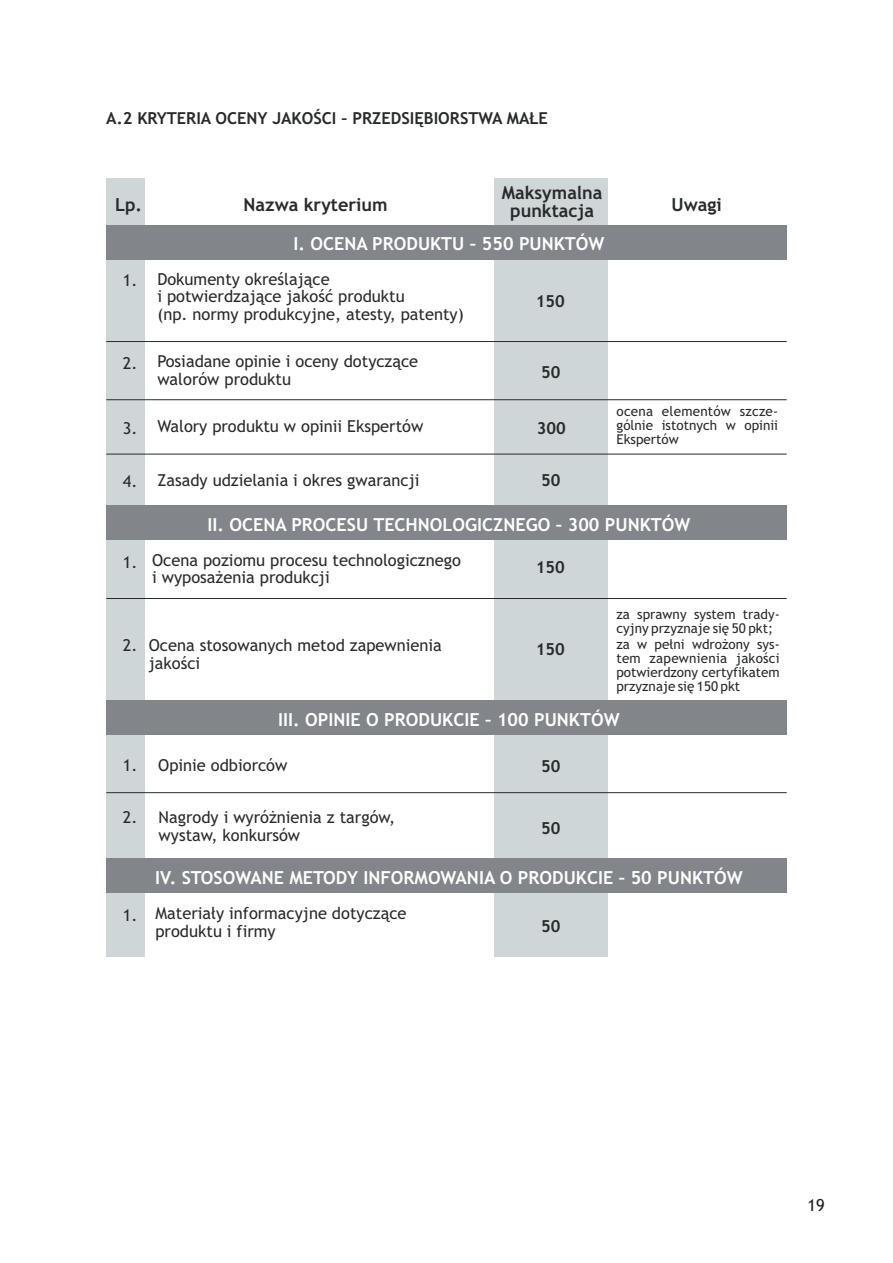
<style>
.page{position:relative;width:893px;height:1263px;background:#fff}
.page>*{position:absolute;margin:0;border:0;box-sizing:border-box;transform-origin:0 0}
.t1{font:700 18px "Trebuchet MS";color:#fdfdfd}
.t2{font:700 18px/18px "Trebuchet MS";color:#282b2c;text-align:center}
.t3{font:16.5px/17.4px "Trebuchet MS";color:#282b2c}
.t4{font:700 16.5px "Trebuchet MS";color:#282b2c}
.t5{font:16.5px "Trebuchet MS";color:#231f20}
.t6{font:13.5px/14.1px "Trebuchet MS";color:#282b2c;text-align:justify}
</style>
<div class="page">
<div style="left:106px;top:179px;width:39px;height:778px;background:#cfd6d8"></div>
<div style="left:494px;top:179px;width:114px;height:778px;background:#cfd6d8"></div>
<div style="left:106px;top:225px;width:681px;height:34px;background:#82868a"></div>
<div style="left:106px;top:505px;width:681px;height:34px;background:#82868a"></div>
<hr style="left:106px;top:341px;width:681px;height:1px;background:#282b2c">
<hr style="left:106px;top:399px;width:681px;height:1px;background:#282b2c">
<hr style="left:106px;top:454px;width:681px;height:1px;background:#282b2c">
<hr style="left:106px;top:598px;width:681px;height:1px;background:#282b2c">
<div style="left:106px;top:701px;width:681px;height:34px;background:#82868a"></div>
<hr style="left:106px;top:792px;width:681px;height:1px;background:#282b2c">
<div style="left:106px;top:858px;width:681px;height:34px;background:#82868a"></div>
<p class="t4" style="left:106px;top:107px;width:443px">A.2 KRYTERIA OCENY JAKOŚCI – PRZEDSIĘBIORSTWA MAŁE</p>
<p class="t2" style="left:115px;top:196px;width:29px">Lp.</p>
<p class="t2" style="left:244px;top:196px;width:146px">Nazwa kryterium</p>
<p class="t2" style="left:502px;top:183px;width:102px">Maksymalna punktacja</p>
<p class="t3" style="left:123px;top:271px;width:16px">1.</p>
<p class="t1" style="left:293px;top:232px;width:313px">I. OCENA PRODUKTU – 550 PUNKTÓW</p>
<p class="t3" style="left:157px;top:270px;width:308px">Dokumenty określające<br>i potwierdzające jakość produktu<br>(np. normy produkcyjne, atesty, patenty)</p>
<p class="t4" style="left:536px;top:291px;width:31px">150</p>
<p class="t2" style="left:671px;top:196px;width:52px">Uwagi</p>
<p class="t3" style="left:123px;top:355px;width:16px">2.</p>
<p class="t3" style="left:123px;top:419px;width:16px">3.</p>
<p class="t3" style="left:123px;top:472px;width:16px">4.</p>
<p class="t3" style="left:157px;top:353px;width:262px">Posiadane opinie i oceny dotyczące walorów produktu</p>
<p class="t3" style="left:157px;top:418px;width:268px">Walory produktu w opinii Ekspertów</p>
<p class="t3" style="left:157px;top:471px;width:264px">Zasady udzielania i okres gwarancji</p>
<p class="t4" style="left:541px;top:362px;width:21px">50</p>
<p class="t4" style="left:537px;top:417px;width:31px">300</p>
<p class="t4" style="left:541px;top:469px;width:21px">50</p>
<p class="t6" style="left:617px;top:404px;width:163px">ocena elementów szcze&shy;gólnie istotnych w opinii Ekspertów</p>
<p class="t1" style="left:208px;top:513px;width:484px">II. OCENA PROCESU TECHNOLOGICZNEGO – 300 PUNKTÓW</p>
<p class="t3" style="left:152px;top:552px;width:310px;text-indent:-29px">1. Ocena poziomu procesu technologicznego i wyposażenia produkcji</p>
<p class="t4" style="left:536px;top:556px;width:31px">150</p>
<p class="t3" style="left:149px;top:637px;width:295px">Ocena stosowanych metod zapewnienia jakości</p>
<p class="t3" style="left:123px;top:637px;width:16px">2.</p>
<p class="t4" style="left:536px;top:639px;width:31px">150</p>
<p class="t6" style="left:616px;top:607px;width:165px">za sprawny system trady&shy;cyjny przyznaje się 50 pkt;</p>
<p class="t6" style="left:616px;top:637px;width:165px">za w pełni wdrożony sys&shy;tem zapewnienia jakości potwierdzony certyfikatem przyznaje się 150 pkt</p>
<p class="t1" style="left:278px;top:709px;width:343px">III. OPINIE O PRODUKCIE – 100 PUNKTÓW</p>
<p class="t3" style="left:123px;top:757px;width:166px">1. Opinie odbiorców</p>
<p class="t3" style="left:159px;top:808px;width:238px;line-height:18px;text-indent:-36px">2. Nagrody i wyróżnienia z targów, wystaw, konkursów</p>
<p class="t1" style="left:155px;top:866px;width:589px">IV. STOSOWANE METODY INFORMOWANIA O PRODUKCIE – 50 PUNKTÓW</p>
<p class="t3" style="left:155px;top:904px;width:253px;line-height:18px">Materiały informacyjne dotyczące produktu i firmy</p>
<p class="t4" style="left:541px;top:755px;width:21px">50</p>
<p class="t4" style="left:541px;top:817px;width:21px">50</p>
<p class="t3" style="left:123px;top:906px;width:16px">1.</p>
<p class="t4" style="left:541px;top:916px;width:21px">50</p>
<p class="t5" style="left:808px;top:1196px;width:19px">19</p>
</div>
